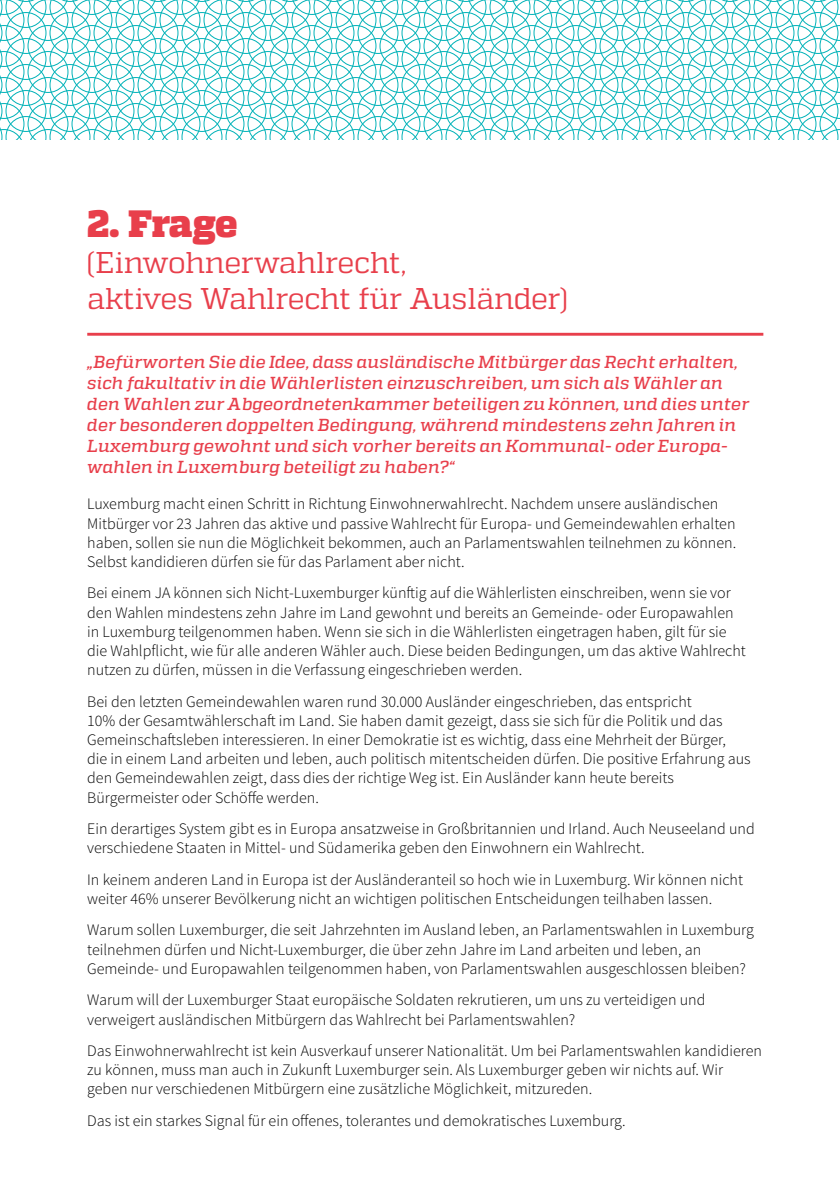
<style>
.page{position:relative;width:840px;height:1191px;background:#fff}
.page>*{position:absolute;margin:0;border:0;box-sizing:border-box;transform-origin:0 0}
.t1{font:900 38px "Quadon";letter-spacing:-.02em;color:#e83f4b}
.t2{font:30px/36px "Quadon";letter-spacing:-.015em;color:#e83f4b}
.t3{font:italic 500 17.4px/20.8px "Quadon";letter-spacing:.01em;color:#e83f4b}
.t4{font:300 16px/19.2px "Source Sans Pro";color:#000}
</style>
<div class="page">
<svg style="left:0;top:0;width:839px;height:139px"></svg>
<hr style="left:87px;top:333px;width:676px;height:3px;background:#e83f4b">
<h1 class="t1" style="left:87px;top:201px;width:152px">2. Frage</h1>
<h2 class="t2" style="left:87px;top:245px;width:481px">(Einwohnerwahlrecht,<br>aktives Wahlrecht für Ausländer)</h2>
<p class="t3" style="left:87px;top:352px;width:663px">„Befürworten Sie die Idee, dass ausländische Mitbürger das Recht erhalten, sich fakultativ in die Wählerlisten einzuschreiben, um sich als Wähler an den Wahlen zur Abgeordnetenkammer beteiligen zu können, und dies unter der besonderen doppelten Bedingung, während mindestens zehn Jahren in Luxemburg gewohnt und sich vorher bereits an Kommunal- oder Europa&shy;wahlen in Luxemburg beteiligt zu haben?“</p>
<p class="t4" style="left:87px;top:494px;width:650px">Luxemburg macht einen Schritt in Richtung Einwohnerwahlrecht. Nachdem unsere ausländischen Mitbürger vor 23 Jahren das aktive und passive Wahlrecht für Europa- und Gemeindewahlen erhalten haben, sollen sie nun die Möglichkeit bekommen, auch an Parlamentswahlen teilnehmen zu können.<br>Selbst kandidieren dürfen sie für das Parlament aber nicht.</p>
<p class="t4" style="left:87px;top:583px;width:659px">Bei einem JA können sich Nicht-Luxemburger künftig auf die Wählerlisten einschreiben, wenn sie vor den Wahlen mindestens zehn Jahre im Land gewohnt und bereits an Gemeinde- oder Europawahlen in Luxemburg teilgenommen haben. Wenn sie sich in die Wählerlisten eingetragen haben, gilt für sie die Wahlpflicht, wie für alle anderen Wähler auch. Diese beiden Bedingungen, um das aktive Wahlrecht nutzen zu dürfen, müssen in die Verfassung eingeschrieben werden.</p>
<p class="t4" style="left:87px;top:692px;width:664px">Bei den letzten Gemeindewahlen waren rund 30.000 Ausländer eingeschrieben, das entspricht<br>10% der Gesamtwählerschaft im Land. Sie haben damit gezeigt, dass sie sich für die Politik und das Gemeinschaftsleben interessieren. In einer Demokratie ist es wichtig, dass eine Mehrheit der Bürger,<br>die in einem Land arbeiten und leben, auch politisch mitentscheiden dürfen. Die positive Erfahrung aus den Gemeindewahlen zeigt, dass dies der richtige Weg ist. Ein Ausländer kann heute bereits Bürgermeister oder Schöffe werden.</p>
<p class="t4" style="left:87px;top:819px;width:668px">Ein derartiges System gibt es in Europa ansatzweise in Großbritannien und Irland. Auch Neuseeland und verschiedene Staaten in Mittel- und Südamerika geben den Einwohnern ein Wahlrecht.</p>
<p class="t4" style="left:87px;top:870px;width:657px">In keinem anderen Land in Europa ist der Ausländeranteil so hoch wie in Luxemburg. Wir können nicht weiter 46% unserer Bevölkerung nicht an wichtigen politischen Entscheidungen teilhaben lassen.</p>
<p class="t4" style="left:87px;top:920px;width:668px">Warum sollen Luxemburger, die seit Jahrzehnten im Ausland leben, an Parlamentswahlen in Luxemburg teilnehmen dürfen und Nicht-Luxemburger, die über zehn Jahre im Land arbeiten und leben, an<br>Gemeinde- und Europawahlen teilgenommen haben, von Parlamentswahlen ausgeschlossen bleiben?</p>
<p class="t4" style="left:87px;top:990px;width:619px">Warum will der Luxemburger Staat europäische Soldaten rekrutieren, um uns zu verteidigen und verweigert ausländischen Mitbürgern das Wahlrecht bei Parlamentswahlen?</p>
<p class="t4" style="left:87px;top:1041px;width:675px">Das Einwohnerwahlrecht ist kein Ausverkauf unserer Nationalität. Um bei Parlamentswahlen kandidieren zu können, muss man auch in Zukunft Luxemburger sein. Als Luxemburger geben wir nichts auf. Wir geben nur verschiedenen Mitbürgern eine zusätzliche Möglichkeit, mitzureden.</p>
<p class="t4" style="left:87px;top:1111px;width:539px">Das ist ein starkes Signal für ein offenes, tolerantes und demokratisches Luxemburg.</p>
</div>
